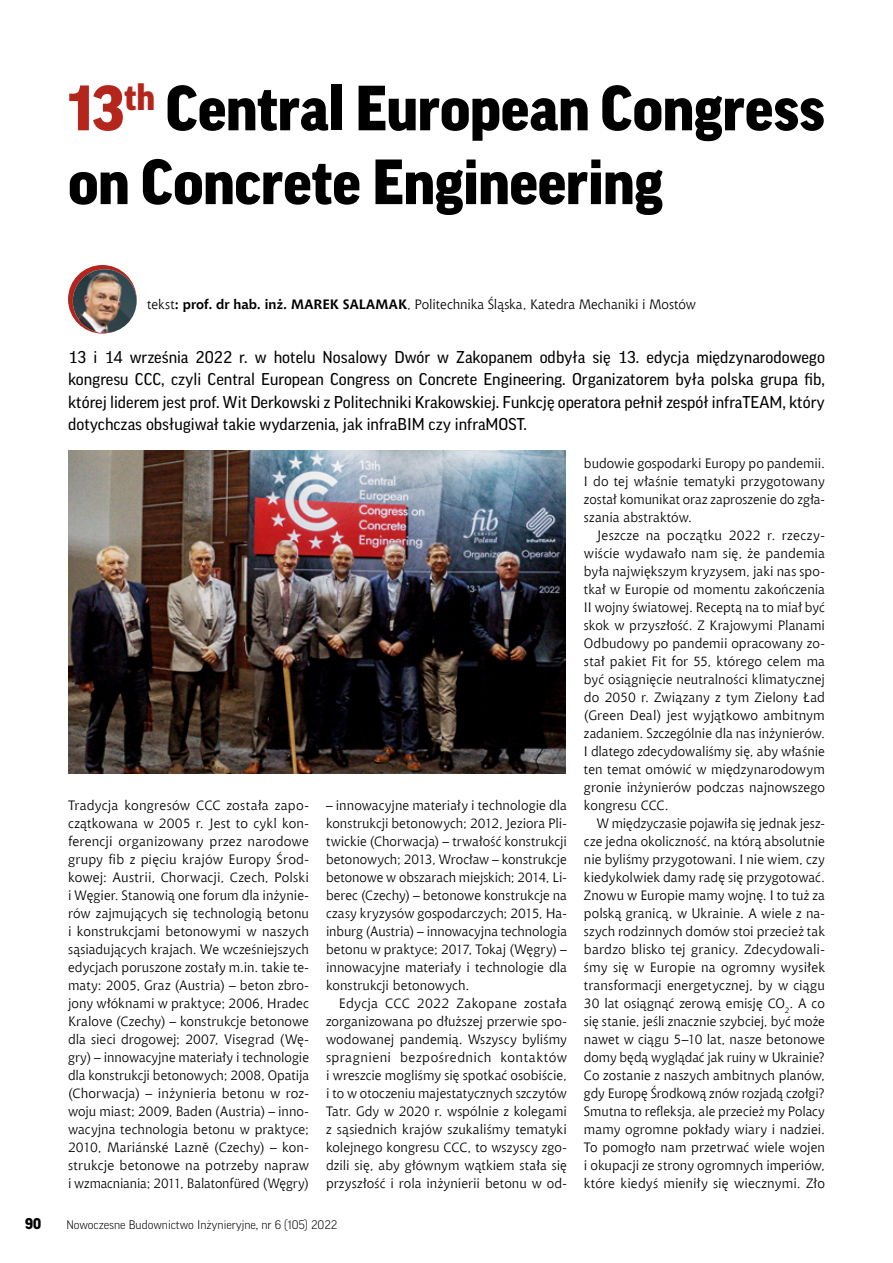
<style>
.page{position:relative;width:893px;height:1263px;background:#fff}
.page>*{position:absolute;margin:0;border:0;box-sizing:border-box;transform-origin:0 0}
.tytul{font:900 61.5px/73.8px "Good Pro";letter-spacing:-.01em;color:#000}
.lead{font:16.5px/22.5px "Good Pro";color:#000;text-align:justify}
.t1{font:900 15px "Good Pro";color:#000}
.text_podstawowy{font:13.5px/18px "Chianti EU";letter-spacing:.005em;color:#000;text-align:justify}
.autor_nastepny{font:13.5px "Chianti EU";color:#000}
.t2{font:300 12px "Good Pro";color:#000}
.s1{color:#b4261c}
.s2{font-weight:700}
</style>
<div class="page">
<svg style="left:68px;top:265px;width:69px;height:69px"></svg>
<img style="left:73px;top:269px;width:64px;height:64px;border-radius:32px">
<img style="left:68px;top:450px;width:498px;height:323px">
<p class="tytul" style="left:68px;top:71px;width:758px"><span class="s1">13</span><sup>th</sup> Central European Congress on Concrete Engineering</p>
<p class="autor_nastepny" style="left:147px;top:296px;width:550px">tekst<span class="s2">: prof. dr hab. inż. MAREK SALAMAK</span>, Politechnika Śląska, Katedra Mechaniki i Mostów</p>
<p class="lead" style="left:68px;top:346px;width:758px">13 i 14 września 2022 r. w hotelu Nosalowy Dwór w Zakopanem odbyła się 13. edycja międzynarodowego kongresu CCC, czyli Central European Congress on Concrete Engineering. Organizatorem była polska grupa fib, której liderem jest prof. Wit Derkowski z Politechniki Krakowskiej. Funkcję operatora pełnił zespół infraTEAM, który dotychczas obsługiwał takie wydarzenia, jak infraBIM czy infraMOST.</p>
<p class="text_podstawowy" style="left:68px;top:796px;width:242px">Tradycja kongresów CCC została zapo&shy;czątkowana w 2005 r. Jest to cykl kon&shy;ferencji organizowany przez narodowe grupy fib z pięciu krajów Europy Środ&shy;kowej: Austrii, Chorwacji, Czech, Polski i Węgier. Stanowią one forum dla inżynie&shy;rów zajmujących się technologią betonu i konstrukcjami betonowymi w naszych sąsiadujących krajach. We wcześniejszych edycjach poruszone zostały m.in. takie te&shy;maty: 2005, Graz (Austria) – beton zbro&shy;jony włóknami w praktyce; 2006, Hradec Kralove (Czechy) – konstrukcje betonowe dla sieci drogowej; 2007, Visegrad (Wę&shy;gry) – innowacyjne materiały i technologie dla konstrukcji betonowych; 2008, Opatija (Chorwacja) – inżynieria betonu w roz&shy;woju miast; 2009, Baden (Austria) – inno&shy;wacyjna technologia betonu w praktyce; 2010, Mariánské Lazně (Czechy) – kon&shy;strukcje betonowe na potrzeby napraw i wzmacniania; 2011, Balatonfüred (Węgry)</p>
<p class="text_podstawowy" style="left:326px;top:796px;width:242px">– innowacyjne materiały i technologie dla konstrukcji betonowych; 2012, Jeziora Pli&shy;twickie (Chorwacja) – trwałość konstrukcji betonowych; 2013, Wrocław – konstrukcje betonowe w obszarach miejskich; 2014, Li&shy;berec (Czechy) – betonowe konstrukcje na czasy kryzysów gospodarczych; 2015, Ha&shy;inburg (Austria) – innowacyjna technologia betonu w praktyce; 2017, Tokaj (Węgry) – innowacyjne materiały i technologie dla konstrukcji betonowych.</p>
<p class="text_podstawowy" style="left:326px;top:994px;width:242px;text-indent:13px">Edycja CCC 2022 Zakopane została zorganizowana po dłuższej przerwie spo&shy;wodowanej pandemią. Wszyscy byliśmy spragnieni bezpośrednich kontaktów i wreszcie mogliśmy się spotkać osobiście, i to w otoczeniu majestatycznych szczytów Tatr. Gdy w 2020 r. wspólnie z kolegami z sąsiednich krajów szukaliśmy tematyki kolejnego kongresu CCC, to wszyscy zgo&shy;dzili się, aby głównym wątkiem stała się przyszłość i rola inżynierii betonu w od-</p>
<p class="t1" style="left:25px;top:1215px;width:17px">90</p>
<p class="t2" style="left:66px;top:1218px;width:273px">Nowoczesne Budownictwo Inżynieryjne, nr 6 (105) 2022</p>
<p class="text_podstawowy" style="left:584px;top:454px;width:242px">budowie gospodarki Europy po pandemii.<br>I do tej właśnie tematyki przygotowany został komunikat oraz zaproszenie do zgła&shy;szania abstraktów.</p>
<p class="text_podstawowy" style="left:584px;top:526px;width:242px;text-indent:13px">Jeszcze na początku 2022 r. rzeczy&shy;wiście wydawało nam się, że pandemia była największym kryzysem, jaki nas spo&shy;tkał w Europie od momentu zakończenia II wojny światowej. Receptą na to miał być skok w przyszłość. Z Krajowymi Planami Odbudowy po pandemii opracowany zo&shy;stał pakiet Fit for 55, którego celem ma być osiągnięcie neutralności klimatycznej do 2050 r. Związany z tym Zielony Ład (Green Deal) jest wyjątkowo ambitnym zadaniem. Szczególnie dla nas inżynierów.<br>I dlatego zdecydowaliśmy się, aby właśnie ten temat omówić w międzynarodowym gronie inżynierów podczas najnowszego kongresu CCC.</p>
<p class="text_podstawowy" style="left:584px;top:814px;width:242px;text-indent:13px">W międzyczasie pojawiła się jednak jesz&shy;cze jedna okoliczność, na którą absolutnie nie byliśmy przygotowani. I nie wiem, czy kiedykolwiek damy radę się przygotować.<br>Znowu w Europie mamy wojnę. I to tuż za polską granicą, w Ukrainie. A wiele z na&shy;szych rodzinnych domów stoi przecież tak bardzo blisko tej granicy. Zdecydowali&shy;śmy się w Europie na ogromny wysiłek transformacji energetycznej, by w ciągu 30 lat osiągnąć zerową emisję CO<sub>2</sub>. A co się stanie, jeśli znacznie szybciej, być może nawet w ciągu 5–10 lat, nasze betonowe domy będą wyglądać jak ruiny w Ukrainie?<br>Co zostanie z naszych ambitnych planów, gdy Europę Środkową znów rozjadą czołgi?<br>Smutna to refleksja, ale przecież my Polacy mamy ogromne pokłady wiary i nadziei.<br>To pomogło nam przetrwać wiele wojen i okupacji ze strony ogromnych imperiów, które kiedyś mieniły się wiecznymi. Zło</p>
</div>
